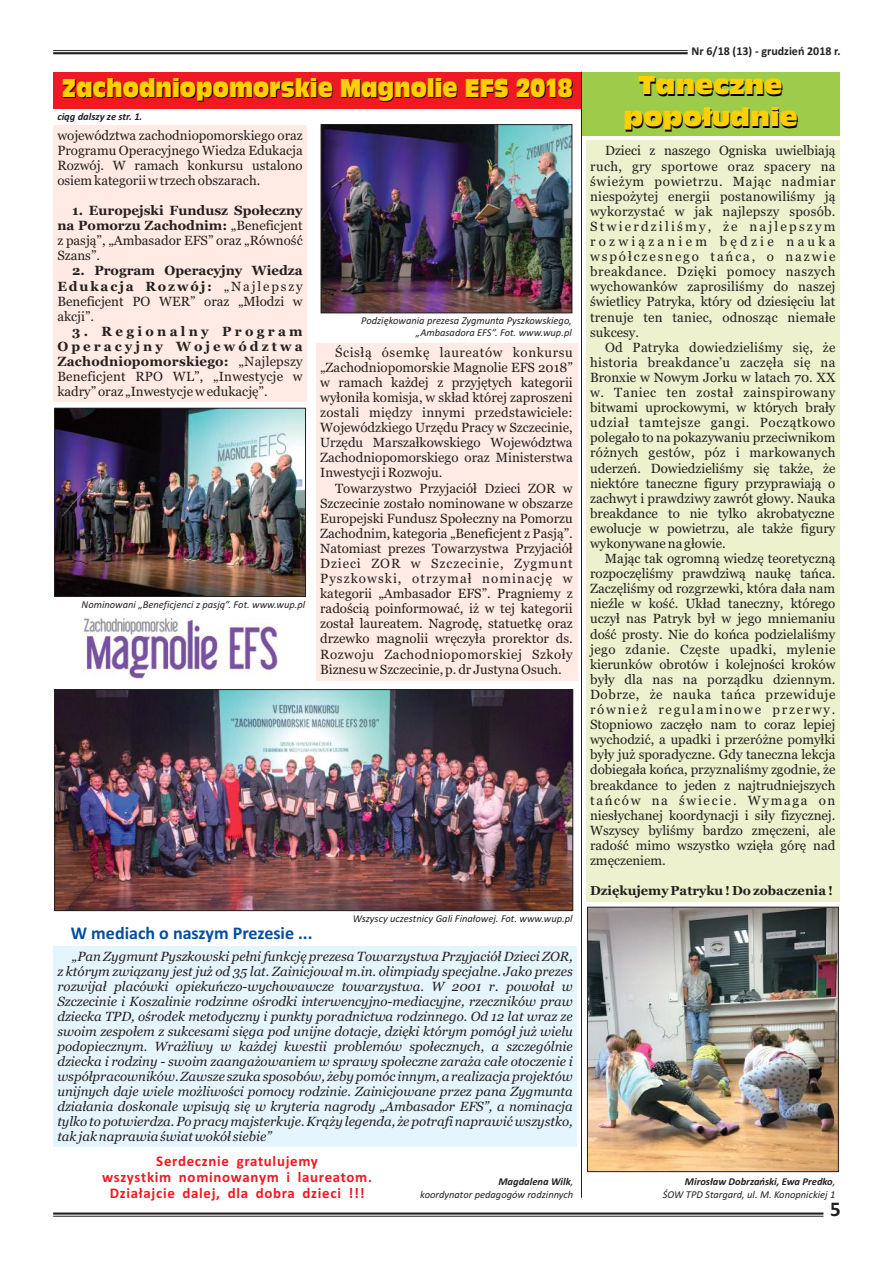
<style>
.page{position:relative;width:893px;height:1263px;background:#fff}
.page>*{position:absolute;margin:0;border:0;box-sizing:border-box;transform-origin:0 0}
.t1{font:700 24px "Antique Olive Compact";color:#050000;scale:.83 1}
.t2{font:700 24px/32px "Antique Olive Compact";color:#050000;text-align:center}
.t3{font:700 21px "Calibri";color:#241f1f}
.t4{font:700 18px "Calibri";color:#004ea1}
.t5{font:700 14.85px/15.8px "Calibri";letter-spacing:.045em;color:#ef1923;text-align:center}
.t6{font:13.35px/15.1px "Georgia";color:#241f1f;text-align:justify}
.t7{font:italic 13.35px/15px "Georgia";color:#241f1f;text-align:justify}
.t8{font:700 12.9px "Georgia";color:#241f1f}
.t9{font:700 12px "Calibri";color:#241f1f}
.t10{font:italic 10.5px/12.8px "Calibri";color:#241f1f;text-align:right}
.t11{font:italic 700 10.5px "Calibri";color:#241f1f}
.s1{font-weight:700}
</style>
<div class="page">
<img style="left:589px;top:909px;width:248px;height:261px">
<div style="left:581px;top:72px;width:259px;height:64px;background:#9dcc4b"></div>
<img style="left:56px;top:691px;width:515px;height:218px">
<img style="left:56px;top:410px;width:248px;height:185px">
<img style="left:323px;top:126px;width:247px;height:185px">
<div style="left:53px;top:947px;width:524px;height:200px;background:#e5f5fd"></div>
<div style="left:53px;top:72px;width:528px;height:37px;background:#ef1923"></div>
<hr style="left:53px;top:1216px;width:770px;height:1px;background:#241f1f">
<hr style="left:53px;top:1212px;width:770px;height:2px;background:#241f1f">
<hr style="left:53px;top:50px;width:635px;height:1px;background:#241f1f">
<hr style="left:53px;top:52px;width:635px;height:2px;background:#241f1f">
<div style="left:316px;top:343px;width:261px;height:337px;background:#ffebe4"></div>
<div style="left:53px;top:126px;width:254px;height:276px;background:#ffebe4"></div>
<div style="left:321px;top:124px;width:251px;height:189px;border:1px solid #241f1f"></div>
<div style="left:54px;top:408px;width:252px;height:189px;border:1px solid #241f1f"></div>
<img style="left:83px;top:618px;width:194px;height:61px">
<div style="left:54px;top:689px;width:519px;height:222px;border:1px solid #241f1f"></div>
<hr style="left:581px;top:72px;width:1px;height:1126px;background:#241f1f">
<div style="left:586px;top:140px;width:254px;height:762px;background:#edf1ce"></div>
<div style="left:587px;top:907px;width:252px;height:265px;border:1px solid #241f1f"></div>
<h1 class="t1" style="left:63px;top:79px;width:617px">Zachodniopomorskie Magnolie EFS 2018</h1>
<p class="t11" style="left:57px;top:112px;width:87px">ciąg dalszy ze str. 1.</p>
<p class="t6" style="left:57px;top:128px;width:247px">województwa zachodniopomorskiego oraz Programu Operacyjnego Wiedza Edukacja Rozwój. W ramach konkursu ustalono osiem kategorii w trzechobszarach.</p>
<p class="t6" style="left:57px;top:204px;width:247px;text-indent:15px"><span class="s1">1. Europejski Fundusz Społeczny na Pomorzu Zachodnim:</span> „Beneficjent z pasją”, „Ambasador EFS” oraz „Równość Szans”.</p>
<p class="t6" style="left:57px;top:264px;width:247px;text-indent:15px"><span class="s1">2. Program Operacyjny Wiedza Edukacja Rozwój:</span> „Najlepszy Beneficjent PO WER” oraz „Młodzi w akcji”.</p>
<p class="t6" style="left:57px;top:325px;width:247px;text-indent:15px"><span class="s1">3. Regionalny Program Operacyjny Województwa Zachodniopomorskiego:</span> „Najlepszy Beneficjent RPO WL”, „Inwestycje w kadry” oraz „Inwestycje w edukację”.</p>
<p class="t10" style="left:82px;top:598px;width:225px">Nominowani „Beneficjenci z pasją”. Fot. www.wup.pl</p>
<p class="t10" style="left:361px;top:315px;width:212px">Podziękowania prezesa Zygmunta Pyszkowskiego, „Ambasadora EFS”. Fot. www.wup.pl</p>
<p class="t6" style="left:320px;top:345px;width:254px;text-indent:15px">Ścisłą ósemkę laureatów konkursu „Zachodniopomorskie Magnolie EFS 2018” w ramach każdej z przyjętych kategorii wyłoniła komisja, w skład której zaproszeni zostali między innymi przedstawiciele:<br>Wojewódzkiego Urzędu Pracy w Szczecinie, Urzędu Marszałkowskiego Województwa Zachodniopomorskiego oraz Ministerstwa Inwestycji i Rozwoju.</p>
<p class="t6" style="left:320px;top:481px;width:254px;text-indent:15px">Towarzystwo Przyjaciół Dzieci ZOR w Szczecinie zostało nominowane w obszarze Europejski Fundusz Społeczny na Pomorzu Zachodnim, kategoria „Beneficjent z Pasją”.<br>Natomiast prezes Towarzystwa Przyjaciół Dzieci ZOR w Szczecinie, Zygmunt Pyszkowski, otrzymał nominację w kategorii „Ambasador EFS”. Pragniemy z radością poinformować, iż w tej kategorii został laureatem. Nagrodę, statuetkę oraz drzewko magnolii wręczyła prorektor ds.<br>Rozwoju Zachodniopomorskiej Szkoły Biznesu w Szczecinie, p. dr Justyna Osuch.</p>
<h3 class="t4" style="left:71px;top:925px;width:243px">W mediach o naszym Prezesie ...</h3>
<p class="t10" style="left:353px;top:913px;width:221px">Wszyscy uczestnicy Gali Finałowej. Fot. www.wup.pl</p>
<p class="t7" style="left:57px;top:950px;width:517px;text-indent:15px">„Pan Zygmunt Pyszkowski pełni funkcję prezesa Towarzystwa Przyjaciół Dzieci ZOR, z którym związany jest już od 35 lat. Zainicjował m.in. olimpiady specjalne. Jako prezes rozwijał placówki opiekuńczo-wychowawcze towarzystwa. W 2001 r. powołał w Szczecinie i Koszalinie rodzinne ośrodki interwencyjno-mediacyjne, rzeczników praw dziecka TPD, ośrodek metodyczny i punkty poradnictwa rodzinnego. Od 12 lat wraz ze swoim zespołem z sukcesami sięga pod unijne dotacje, dzięki którym pomógł już wielu podopiecznym. Wrażliwy w każdej kwestii problemów społecznych, a szczególnie dziecka i rodziny - swoim zaangażowaniem w sprawy społeczne zaraża całe otoczenie i współpracowników. Zawsze szuka sposobów, żeby pomóc innym, a realizacja projektów unijnych daje wiele możliwości pomocy rodzinie. Zainicjowane przez pana Zygmunta działania doskonale wpisują się w kryteria nagrody „Ambasador EFS”, a nominacja tylko to potwierdza. Po pracy majsterkuje. Krąży legenda, że potrafi naprawić wszystko, tak jak naprawia świat wokół siebie”</p>
<p class="t5" style="left:102px;top:1155px;width:271px">Serdecznie gratulujemy<br>wszystkim nominowanym i laureatom.<br>Działajcie dalej, dla dobra dzieci !!!</p>
<p class="t10" style="left:420px;top:1176px;width:155px"><span class="s1">Magdalena Wilk</span>,<br>koordynator pedagogów rodzinnych</p>
<p class="t9" style="left:692px;top:46px;width:150px">Nr 6/18 (13) - grudzień 2018 r.</p>
<h1 class="t2" style="left:624px;top:72px;width:175px">Taneczne popołudnie</h1>
<p class="t6" style="left:590px;top:144px;width:247px;text-indent:15px">Dzieci z naszego Ogniska uwielbiają ruch, gry sportowe oraz spacery na świeżym powietrzu. Mając nadmiar niespożytej energii postanowiliśmy ją wykorzystać w jak najlepszy sposób.<br>Stwierdziliśmy, że najlepszym rozwiązaniem będzie nauka współczesnego tańca, o nazwie breakdance. Dzięki pomocy naszych wychowanków zaprosiliśmy do naszej świetlicy Patryka, który od dziesięciu lat trenuje ten taniec, odnosząc niemałe sukcesy.</p>
<p class="t6" style="left:590px;top:341px;width:247px;text-indent:15px">Od Patryka dowiedzieliśmy się, że historia breakdance’u zaczęła się na Bronxie w Nowym Jorku w latach 70. XX w. Taniec ten został zainspirowany bitwami uprockowymi, w których brały udział tamtejsze gangi. Początkowo polegało to na pokazywaniu przeciwnikom różnych gestów, póz i markowanych uderzeń. Dowiedzieliśmy się także, że niektóre taneczne figury przyprawiają o zachwyt i prawdziwy zawrót głowy. Nauka breakdance to nie tylko akrobatyczne ewolucje w powietrzu, ale także figury wykonywane na głowie.</p>
<p class="t6" style="left:590px;top:552px;width:247px;text-indent:15px">Mając tak ogromną wiedzę teoretyczną rozpoczęliśmy prawdziwą naukę tańca.<br>Zaczęliśmy od rozgrzewki, która dała nam nieźle w kość. Układ taneczny, którego uczył nas Patryk był w jego mniemaniu dość prosty. Nie do końca podzielaliśmy jego zdanie. Częste upadki, mylenie kierunków obrotów i kolejności kroków były dla nas na porządku dziennym.<br>Dobrze, że nauka tańca przewiduje również regulaminowe przerwy.<br>Stopniowo zaczęło nam to coraz lepiej wychodzić, a upadki i przeróżne pomyłki były już sporadyczne. Gdy taneczna lekcja dobiegała końca, przyznaliśmy zgodnie, że breakdance to jeden z najtrudniejszych tańców na świecie. Wymaga on niesłychanej koordynacji i siły fizycznej.<br>Wszyscy byliśmy bardzo zmęczeni, ale radość mimo wszystko wzięła górę nad zmęczeniem.</p>
<p class="t8" style="left:590px;top:885px;width:244px">Dziękujemy Patryku ! Do zobaczenia !</p>
<p class="t10" style="left:663px;top:1176px;width:174px"><span class="s1">Mirosław Dobrzański, Ewa Predko</span>,<br>ŚOW TPD Stargard, ul. M. Konopnickiej 1</p>
<h2 class="t3" style="left:830px;top:1200px;width:12px">5</h2>
</div>
